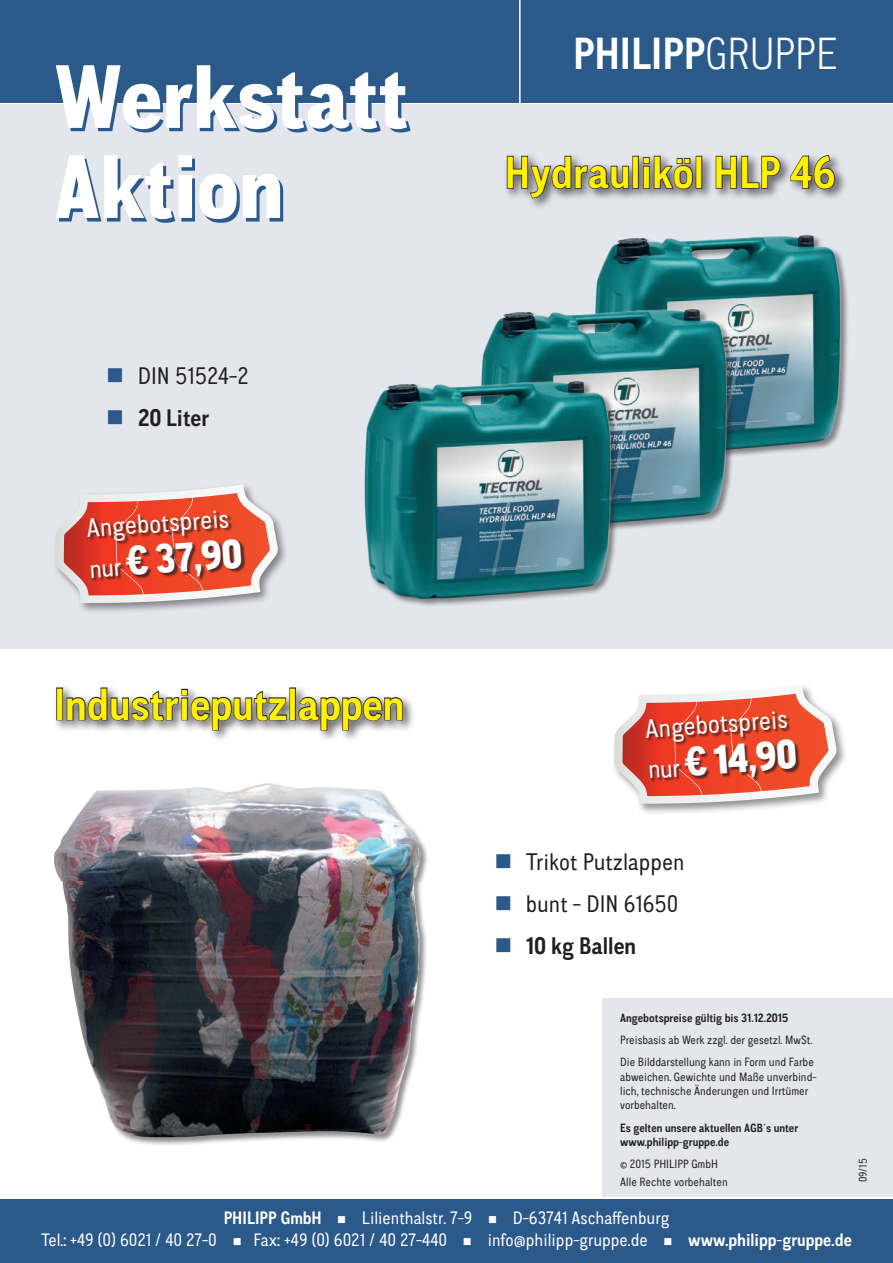
<style>
.page{position:relative;width:893px;height:1263px;background:#fff}
.page>*{position:absolute;margin:0;border:0;box-sizing:border-box;transform-origin:0 0}
.t1{font:800 90px/90px "CA Normal";color:#fff}
.t2{font:700 45px "CA Normal";color:#fff101}
.t3{font:700 45px "CA Normal";color:#fff}
.t4{font:800 40.95px "CA Normal";color:#fff}
.t5{font:26.25px "CA Normal";color:#fff}
.t6{font:24px "CA Normal";color:#231f20}
.t7{font:700 24px "CA Normal";color:#231f20}
.t8{font:18px/21.6px "CA Normal";color:#fff;text-align:center}
.t9{font:12px/14.4px "CA Normal";color:#231f20}
.t10{font:700 12px/14.4px "CA Normal";color:#231f20}
.t11{font:11.25px "CA Normal";color:#231f20}
.s1{color:#2b598a}
.s2{font-weight:400;font-size:26.25px}
.s3{font-weight:300}
.s4{font-weight:700}
</style>
<div class="page">
<div style="left:0;top:105px;width:893px;height:544px;background:#e4e6ee"></div>
<div style="left:594px;top:234px;width:255px;height:228px;background:#231f20;opacity:.5"></div>
<img style="left:594px;top:234px;width:247px;height:221px">
<div style="left:480px;top:308px;width:255px;height:228px;background:#231f20;opacity:.5"></div>
<img style="left:480px;top:307px;width:247px;height:222px">
<div style="left:0;top:0;width:893px;height:102px;background:#2b598a"></div>
<hr style="left:519px;top:0;width:2px;height:103px;background:#fff">
<div style="left:0;top:1199px;width:893px;height:64px;background:#2b598a"></div>
<div style="left:602px;top:998px;width:291px;height:199px;background:#e4e6ee"></div>
<div style="left:503px;top:152px;width:344px;height:59px;background:#231f20;opacity:.75"></div>
<svg style="left:506px;top:155px;width:124px;height:44px"></svg>
<div style="left:632px;top:156px;width:7px;height:33px;border:2px solid #231f20"></div>
<svg style="left:642px;top:155px;width:52px;height:35px;background:#7d7c80"></svg>
<div style="left:696px;top:156px;width:6px;height:33px;border:2px solid #231f20"></div>
<svg style="left:715px;top:155px;width:66px;height:34px;background:#858489"></svg>
<svg style="left:789px;top:154px;width:47px;height:36px"></svg>
<svg style="left:59px;top:102px;width:352px;height:121px"></svg>
<div style="left:53px;top:482px;width:236px;height:132px;background:#231f20;opacity:.5"></div>
<svg style="left:56px;top:484px;width:222px;height:119px"></svg>
<div style="left:89px;top:511px;width:157px;height:71px;background:#231f20;opacity:.75"></div>
<div style="left:364px;top:380px;width:256px;height:228px;background:#231f20;opacity:.5"></div>
<img style="left:364px;top:379px;width:248px;height:222px">
<div style="left:53px;top:684px;width:362px;height:58px;background:#231f20;opacity:.75"></div>
<div style="left:56px;top:687px;width:7px;height:33px;border:2px solid #231f20"></div>
<svg style="left:66px;top:687px;width:222px;height:44px"></svg>
<div style="left:289px;top:687px;width:7px;height:33px;border:2px solid #231f20"></div>
<svg style="left:298px;top:696px;width:106px;height:35px;background:#8d8b8b"></svg>
<div style="left:612px;top:683px;width:236px;height:132px;background:#231f20;opacity:.5"></div>
<svg style="left:614px;top:685px;width:223px;height:119px"></svg>
<div style="left:647px;top:712px;width:154px;height:70px;background:#231f20;opacity:.75"></div>
<div style="left:55px;top:783px;width:374px;height:364px;background:#231f20;opacity:.5"></div>
<img style="left:54px;top:783px;width:373px;height:358px">
<h1 class="t1" style="left:54px;top:49px;width:356px">Werkstatt<br>Aktion</h1>
<h3 class="t6" style="left:106px;top:360px;width:144px"><span class="s1">■</span> DIN 51524-2</h3>
<h3 class="t7" style="left:106px;top:401px;width:105px"><span class="s1">■</span> 20 Liter</h3>
<h3 class="t5" style="left:85px;top:510px;width:144px;rotate:-4deg">Angebotspreis</h3>
<h3 class="t4" style="left:87px;top:534px;width:156px;rotate:-4deg"><span class="s2">nur</span> € 37,90</h3>
<h2 class="t2" style="left:54px;top:673px;width:352px">Industrieputzlappen</h2>
<h2 class="t3" style="left:573px;top:22px;width:267px">PHILIPP<span class="s3">GRUPPE</span></h2>
<h2 class="t2" style="left:505px;top:141px;width:333px">Hydrauliköl HLP 46</h2>
<h3 class="t5" style="left:644px;top:711px;width:144px;rotate:-4deg">Angebotspreis</h3>
<h3 class="t4" style="left:646px;top:735px;width:151px;rotate:-4deg"><span class="s2">nur</span> € 14,90</h3>
<h3 class="t6" style="left:494px;top:845px;width:192px"><span class="s1">■</span> Trikot Putzlappen</h3>
<h3 class="t6" style="left:494px;top:887px;width:185px"><span class="s1">■</span> bunt - DIN 61650</h3>
<h3 class="t7" style="left:494px;top:929px;width:143px"><span class="s1">■</span> 10 kg Ballen</h3>
<p class="t10" style="left:620px;top:1010px;width:170px">Angebotspreise gültig bis 31.12.2015</p>
<p class="t9" style="left:620px;top:1029px;width:195px;line-height:22px">Preisbasis ab Werk zzgl. der gesetzl. MwSt.<br>Die Bilddarstellung kann in Form und Farbe</p>
<p class="t9" style="left:620px;top:1069px;width:198px">abweichen. Gewichte und Maße unverbind&shy;lich, technische Änderungen und Irrtümer vorbehalten.</p>
<p class="t10" style="left:620px;top:1120px;width:180px">Es gelten unsere aktuellen AGB´s unter www.philipp-gruppe.de</p>
<p class="t9" style="left:620px;top:1154px;width:109px;line-height:18px">© 2015 PHILIPP GmbH<br>Alle Rechte vorbehalten</p>
<p class="t11" style="left:855px;top:1182px;width:25px;rotate:-90deg">09/15</p>
<h3 class="t8" style="left:41px;top:1206px;width:812px"><span class="s4">PHILIPP GmbH</span> ■ Lilienthalstr. 7-9 ■ D-63741 Aschaffenburg<br>Tel.: +49 (0) 6021 / 40 27-0 ■ Fax: +49 (0) 6021 / 40 27-440 ■ info@philipp-gruppe.de ■ <span class="s4">www.philipp-gruppe.de</span></h3>
</div>
